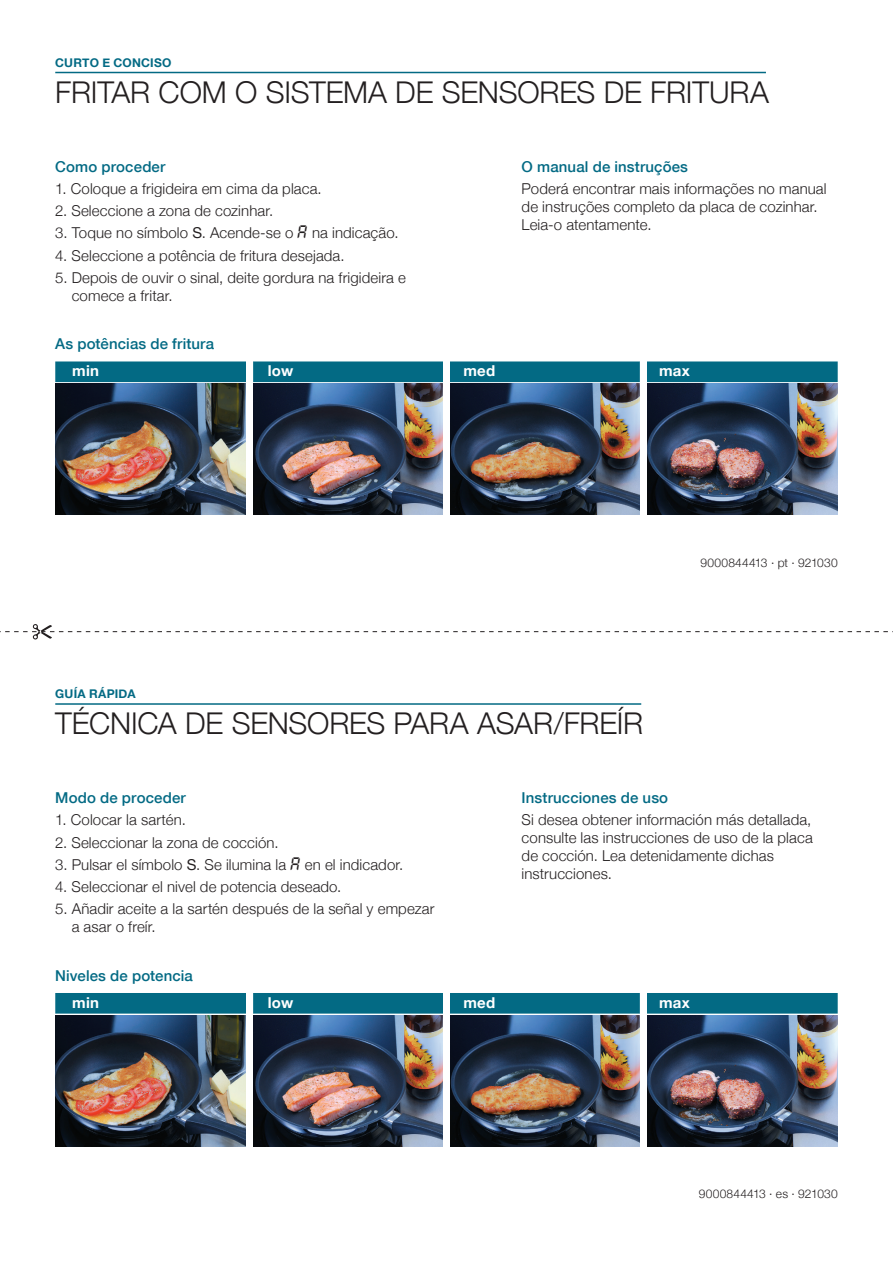
<style>
.page{position:relative;width:893px;height:1263px;background:#fff}
.page>*{position:absolute;margin:0;border:0;box-sizing:border-box;transform-origin:0 0}
.t1{font:300 30px "Helvetica Neue";letter-spacing:-.005em;color:#231f20}
.t2{font:300 15px/18px "Helvetica Neue";letter-spacing:.01em;color:#231f20}
.t3{font:500 15px "Helvetica Neue";letter-spacing:.01em;color:#036a84}
.t4{font:700 15px "Helvetica Neue";letter-spacing:.015em;color:#fff}
.t5{font:300 12px "Helvetica Neue";letter-spacing:.015em;color:#231f20}
.t6{font:700 12px "Helvetica Neue";letter-spacing:.015em;color:#036a84}
.s1{font-weight:400}
.s2{font-family:"BSH Symb All";font-weight:400}
</style>
<div class="page">
<svg style="left:0;top:624px;width:893px;height:15px"></svg>
<hr style="left:55px;top:72px;width:711px;height:1px;background:#036a84">
<img style="left:253px;top:384px;width:190px;height:130px">
<img style="left:647px;top:384px;width:191px;height:130px">
<img style="left:450px;top:384px;width:190px;height:130px">
<img style="left:55px;top:384px;width:191px;height:130px">
<div style="left:55px;top:361px;width:783px;height:21px;background:#036a84"></div>
<div style="left:247px;top:360px;width:6px;height:159px;background:#fff"></div>
<div style="left:443px;top:360px;width:6px;height:159px;background:#fff"></div>
<div style="left:640px;top:360px;width:6px;height:159px;background:#fff"></div>
<hr style="left:55px;top:703px;width:586px;height:2px;background:#036a84">
<img style="left:253px;top:1015px;width:190px;height:131px">
<img style="left:647px;top:1015px;width:191px;height:131px">
<img style="left:450px;top:1015px;width:190px;height:131px">
<img style="left:55px;top:1015px;width:191px;height:131px">
<div style="left:55px;top:993px;width:783px;height:20px;background:#036a84"></div>
<div style="left:247px;top:992px;width:6px;height:159px;background:#fff"></div>
<div style="left:443px;top:992px;width:6px;height:159px;background:#fff"></div>
<div style="left:640px;top:992px;width:6px;height:159px;background:#fff"></div>
<p class="t6" style="left:55px;top:52px;width:118px">CURTO E CONCISO</p>
<h1 class="t1" style="left:55px;top:68px;width:715px">FRITAR COM O SISTEMA DE SENSORES DE FRITURA</h1>
<p class="t3" style="left:55px;top:154px;width:112px">Como proceder</p>
<p class="t2" style="left:55px;top:179px;width:268px">1. Coloque a frigideira em cima da placa.</p>
<p class="t2" style="left:55px;top:201px;width:219px">2. Seleccione a zona de cozinhar.</p>
<p class="t2" style="left:55px;top:223px;width:345px">3. Toque no símbolo <span class="s1">S</span>. Acende-se o <span class="s2">‘</span> na indicação.</p>
<p class="t2" style="left:55px;top:245px;width:291px">4. Seleccione a potência de fritura desejada.</p>
<p class="t2" style="left:72px;top:268px;width:336px;text-indent:-16px">5. Depois de ouvir o sinal, deite gordura na frigideira e comece a fritar.</p>
<p class="t3" style="left:55px;top:332px;width:160px">As potências de fritura</p>
<p class="t3" style="left:522px;top:154px;width:168px">O manual de instruções</p>
<p class="t2" style="left:522px;top:179px;width:307px">Poderá encontrar mais informações no manual de instruções completo da placa de cozinhar.<br>Leia-o atentamente.</p>
<p class="t4" style="left:72px;top:357px;width:28px">min</p>
<p class="t4" style="left:268px;top:357px;width:27px">low</p>
<p class="t4" style="left:463px;top:357px;width:33px">med</p>
<p class="t4" style="left:659px;top:357px;width:32px">max</p>
<p class="t6" style="left:55px;top:683px;width:82px">GUÍA RÁPIDA</p>
<h1 class="t1" style="left:55px;top:700px;width:589px">TÉCNICA DE SENSORES PARA ASAR/FREÍR</h1>
<p class="t5" style="left:701px;top:553px;width:139px">9000844413 · pt · 921030</p>
<p class="t3" style="left:55px;top:786px;width:132px">Modo de proceder</p>
<p class="t2" style="left:55px;top:810px;width:132px">1. Colocar la sartén.</p>
<p class="t2" style="left:55px;top:832px;width:225px">2. Seleccionar la zona de cocción.</p>
<p class="t2" style="left:55px;top:855px;width:349px">3. Pulsar el símbolo <span class="s1">S</span>. Se ilumina la <span class="s2">‘</span> en el indicador.</p>
<p class="t2" style="left:55px;top:877px;width:288px">4. Seleccionar el nivel de potencia deseado.</p>
<p class="t2" style="left:72px;top:899px;width:364px;text-indent:-16px">5. Añadir aceite a la sartén después de la señal y empezar a asar o freír.</p>
<p class="t3" style="left:55px;top:963px;width:139px">Niveles de potencia</p>
<p class="t3" style="left:522px;top:786px;width:148px">Instrucciones de uso</p>
<p class="t2" style="left:522px;top:810px;width:293px">Si desea obtener información más detallada, consulte las instrucciones de uso de la placa de cocción. Lea detenidamente dichas instrucciones.</p>
<p class="t4" style="left:72px;top:989px;width:28px">min</p>
<p class="t4" style="left:268px;top:989px;width:27px">low</p>
<p class="t4" style="left:463px;top:989px;width:33px">med</p>
<p class="t4" style="left:659px;top:989px;width:32px">max</p>
<p class="t5" style="left:699px;top:1184px;width:140px">9000844413 · es · 921030</p>
</div>
